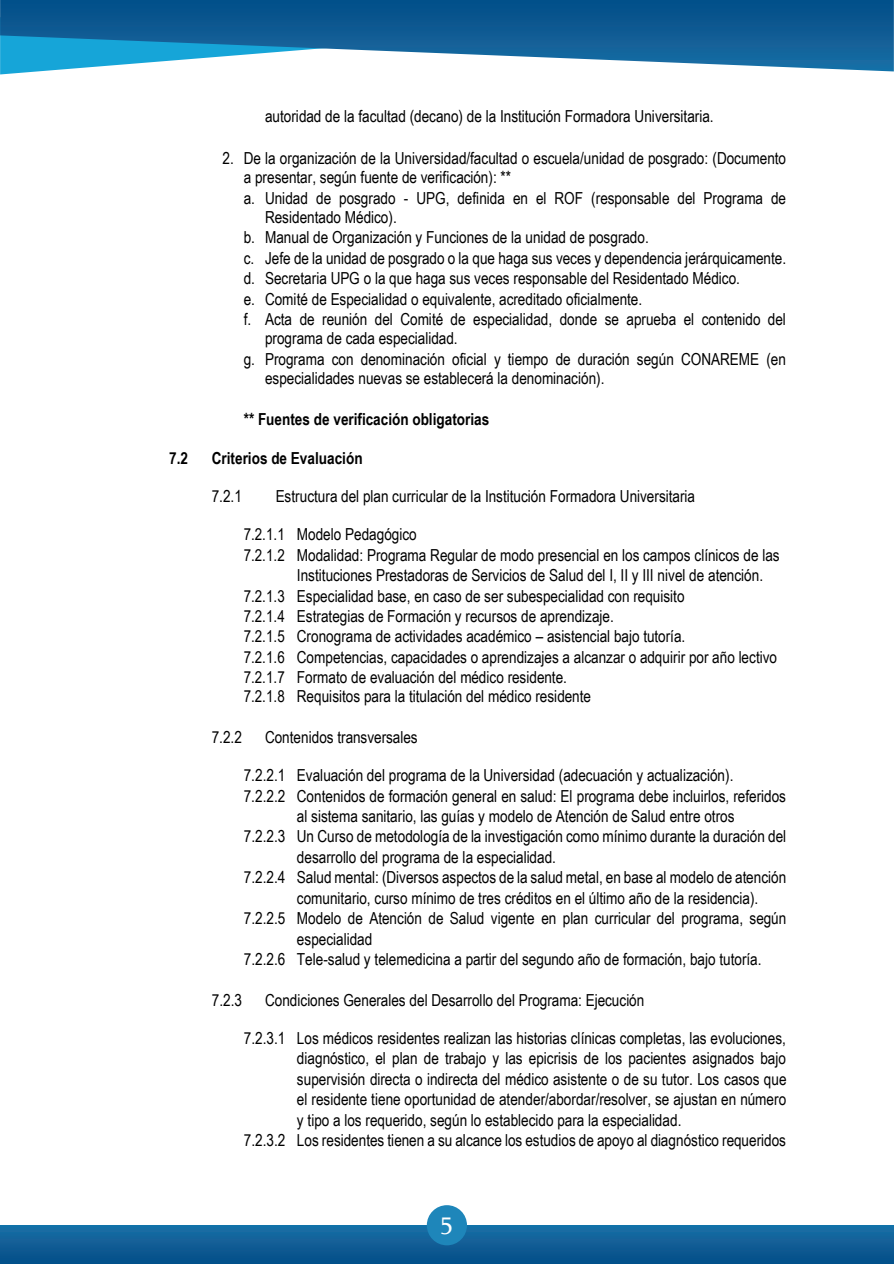
<style>
.page{position:relative;width:894px;height:1264px;background:#fff}
.page>*{position:absolute;margin:0;border:0;box-sizing:border-box;transform-origin:0 0}
.t1{font:24.45px "Sylfaen";color:#fff}
.t2{font:16.5px/20.5px "Arial Narrow";color:#000}
.t3{font:700 16.5px "Arial Narrow";color:#000}
.s1{font-family:"Arial"}
</style>
<div class="page">
<div style="left:0;top:1224px;width:893px;height:39px;background:linear-gradient(to bottom,#1971a8,#064d87)"></div>
<svg style="left:0;top:0;width:893px;height:71px;background:#3179a9"></svg>
<div style="left:427px;top:1204px;width:40px;height:40px;background:#1e86ba;border-radius:50%"></div>
<p class="t2" style="left:265px;top:105px;width:450px">autoridad de la facultad (decano) de la Institución Formadora Universitaria.</p>
<p class="t2" style="left:244px;top:148px;width:543px;line-height:18.9px;text-indent:-21px">2. De la organización de la Universidad/facultad o escuela/unidad de posgrado: (Documento a presentar, según fuente de verificación): **</p>
<p class="t2" style="left:265px;top:188px;width:522px;line-height:18.9px;text-indent:-21px">a. Unidad de posgrado - UPG, definida en el ROF (responsable del Programa de<br>Residentado Médico).</p>
<p class="t2" style="left:244px;top:226px;width:543px">b. Manual de Organización y Funciones de la unidad de posgrado.<br>c. Jefe de la unidad de posgrado o la que haga sus veces y dependencia jerárquicamente. d. Secretaria UPG o la que haga sus veces responsable del Residentado Médico.<br>e. Comité de Especialidad o equivalente, acreditado oficialmente.<br>f. Acta de reunión del Comité de especialidad, donde se aprueba el contenido del</p>
<p class="t2" style="left:244px;top:327px;width:543px;text-indent:21px">programa de cada especialidad.<br>g. Programa con denominación oficial y tiempo de duración según CONAREME (en</p>
<p class="t2" style="left:265px;top:367px;width:341px">especialidades nuevas se establecerá la denominación).</p>
<p class="t3" style="left:244px;top:406px;width:247px">** Fuentes de verificación obligatorias</p>
<p class="t3" style="left:169px;top:446px;width:20px">7.2</p>
<p class="t3" style="left:212px;top:446px;width:152px">Criterios de Evaluación</p>
<p class="t2" style="left:212px;top:485px;width:32px">7.2.1</p>
<p class="t2" style="left:275px;top:485px;width:421px">Estructura del plan curricular de la Institución Formadora Universitaria</p>
<p class="t2" style="left:244px;top:523px;width:174px"><span class="s1">7.2.1.1</span> Modelo Pedagógico</p>
<p class="t2" style="left:244px;top:544px;width:537px"><span class="s1">7.2.1.2</span> Modalidad: Programa Regular de modo presencial en los campos clínicos de las</p>
<p class="t2" style="left:297px;top:564px;width:467px">Instituciones Prestadoras de Servicios de Salud del I, II y III nivel de atención.</p>
<p class="t2" style="left:244px;top:584px;width:442px"><span class="s1">7.2.1.3</span> Especialidad base, en caso de ser subespecialidad con requisito</p>
<p class="t2" style="left:244px;top:605px;width:371px"><span class="s1">7.2.1.4</span> Estrategias de Formación y recursos de aprendizaje.</p>
<p class="t2" style="left:244px;top:625px;width:443px"><span class="s1">7.2.1.5</span> Cronograma de actividades académico – asistencial bajo tutoría.</p>
<p class="t2" style="left:244px;top:646px;width:534px"><span class="s1">7.2.1.6</span> Competencias, capacidades o aprendizajes a alcanzar o adquirir por año lectivo</p>
<p class="t2" style="left:244px;top:666px;width:325px"><span class="s1">7.2.1.7</span> Formato de evaluación del médico residente.</p>
<p class="t2" style="left:244px;top:685px;width:349px"><span class="s1">7.2.1.8</span> Requisitos para la titulación del médico residente</p>
<p class="t2" style="left:212px;top:726px;width:32px">7.2.2</p>
<p class="t2" style="left:265px;top:726px;width:154px">Contenidos transversales</p>
<p class="t2" style="left:244px;top:764px;width:491px">7.2.2.1 Evaluación del programa de la Universidad (adecuación y actualización).</p>
<p class="t2" style="left:244px;top:784px;width:543px">7.2.2.2 Contenidos de formación general en salud: El programa debe incluirlos, referidos</p>
<p class="t2" style="left:297px;top:805px;width:439px">al sistema sanitario, las guías y modelo de Atención de Salud entre otros</p>
<p class="t2" style="left:244px;top:825px;width:544px">7.2.2.3 Un Curso de metodología de la investigación como mínimo durante la duración del</p>
<p class="t2" style="left:297px;top:846px;width:260px">desarrollo del programa de la especialidad.</p>
<p class="t2" style="left:244px;top:866px;width:544px">7.2.2.4 Salud mental: (Diversos aspectos de la salud metal, en base al modelo de atención</p>
<p class="t2" style="left:297px;top:887px;width:463px">comunitario, curso mínimo de tres créditos en el último año de la residencia).</p>
<p class="t2" style="left:244px;top:907px;width:544px">7.2.2.5 Modelo de Atención de Salud vigente en plan curricular del programa, según</p>
<p class="t2" style="left:297px;top:927px;width:77px">especialidad</p>
<p class="t2" style="left:244px;top:948px;width:519px">7.2.2.6 Tele-salud y telemedicina a partir del segundo año de formación, bajo tutoría.</p>
<p class="t2" style="left:212px;top:988px;width:32px">7.2.3</p>
<p class="t2" style="left:265px;top:988px;width:381px">Condiciones Generales del Desarrollo del Programa: Ejecución</p>
<p class="t2" style="left:244px;top:1027px;width:543px">7.2.3.1 Los médicos residentes realizan las historias clínicas completas, las evoluciones,</p>
<p class="t2" style="left:297px;top:1047px;width:490px">diagnóstico, el plan de trabajo y las epicrisis de los pacientes asignados bajo</p>
<p class="t2" style="left:297px;top:1067px;width:491px">supervisión directa o indirecta del médico asistente o de su tutor. Los casos que</p>
<p class="t2" style="left:297px;top:1088px;width:490px">el residente tiene oportunidad de atender/abordar/resolver, se ajustan en número</p>
<p class="t2" style="left:297px;top:1108px;width:386px">y tipo a los requerido, según lo establecido para la especialidad.</p>
<p class="t2" style="left:244px;top:1129px;width:543px">7.2.3.2 Los residentes tienen a su alcance los estudios de apoyo al diagnóstico requeridos</p>
<h1 class="t1" style="left:440px;top:1208px;width:14px">5</h1>
</div>
